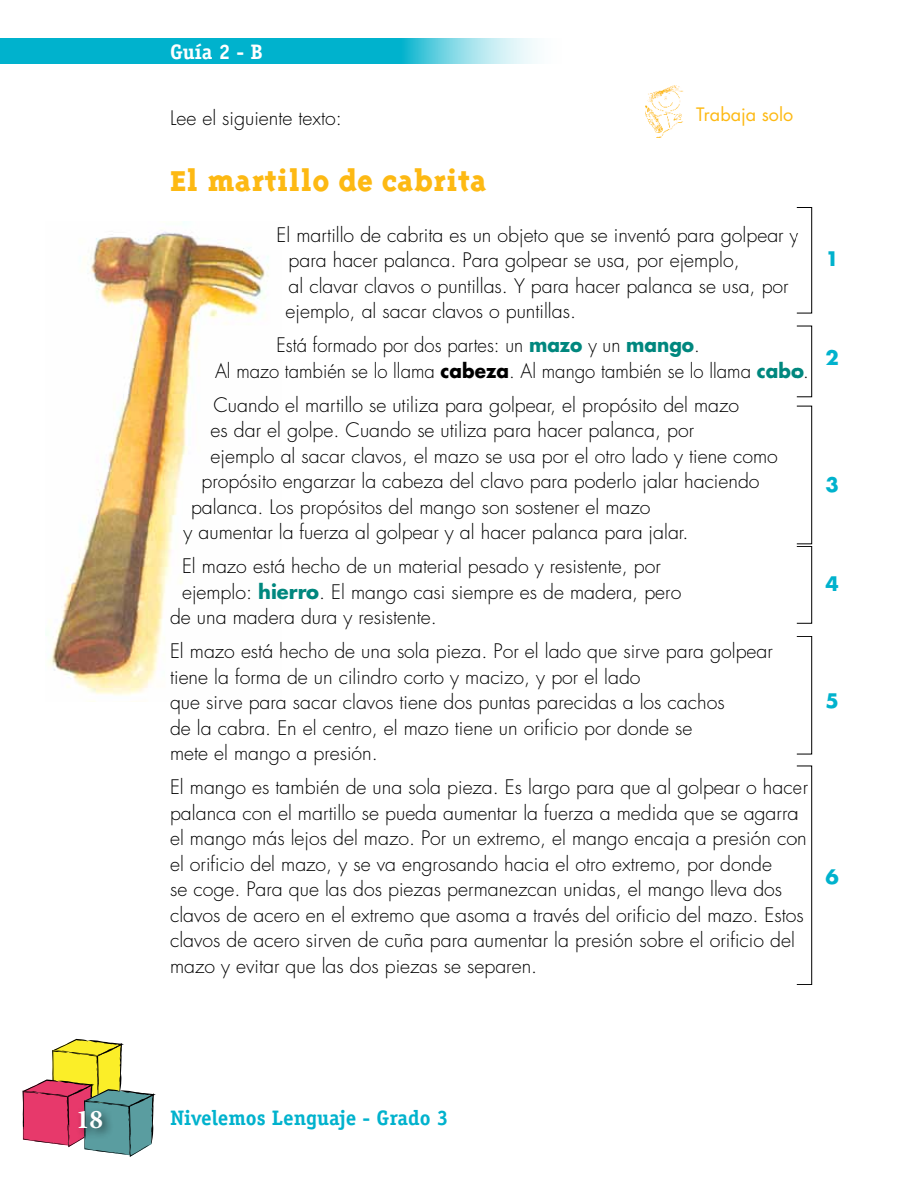
<style>
.page{position:relative;width:918px;height:1188px;background:#fff}
.page>*{position:absolute;margin:0;border:0;box-sizing:border-box;transform-origin:0 0}
.t1{font:800 33px "Triplex Serif";color:#fdb913}
.t2{font:700 27px "Minion Pro";color:#fff}
.t3{font:700 21px "Officina Serif Std";color:#00b2cd}
.t4{font:700 21px "Officina Serif Std";color:#fff}
.t5{font:300 19.5px/25.5px "Futura";color:#000}
.t6{font:300 19.5px/25.5px "Futura";color:#000;scale:.95 1}
.t7{font:700 19.5px "Futura";color:#00b2cd}
.t8{font:18px "Futura";color:#fdb913}
.s1{font-weight:700;color:#00877e}
.s2{font-weight:700}
</style>
<div class="page">
<svg style="left:0;top:38px;width:537px;height:26px;background:#25bdd4"></svg>
<img style="left:49px;top:221px;width:220px;height:474px">
<img style="left:646px;top:85px;width:37px;height:52px">
<div style="left:797px;top:207px;width:15px;height:106px;border:1px solid #000"></div>
<div style="left:797px;top:326px;width:15px;height:71px;border:1px solid #000"></div>
<div style="left:797px;top:406px;width:15px;height:138px;border:1px solid #000"></div>
<div style="left:797px;top:546px;width:15px;height:77px;border:1px solid #000"></div>
<div style="left:797px;top:636px;width:15px;height:118px;border:1px solid #000"></div>
<div style="left:797px;top:766px;width:15px;height:219px;border:1px solid #000"></div>
<svg style="left:23px;top:1039px;width:133px;height:118px"></svg>
<div style="left:76px;top:1107px;width:38px;height:33px;background:#000;opacity:.55"></div>
<p class="t4" style="left:170px;top:38px;width:94px">Guía 2 - B</p>
<p class="t8" style="left:696px;top:103px;width:99px">Trabaja solo</p>
<p class="t5" style="left:170px;top:106px;width:173px">Lee el siguiente texto:</p>
<h1 class="t1" style="left:170px;top:161px;width:318px">El martillo de cabrita</h1>
<p class="t5" style="left:286px;top:222px;width:515px;text-indent:-9px">El martillo de cabrita es un objeto que se inventó para golpear y para hacer palanca. Para golpear se usa, por ejemplo,<br>al clavar clavos o puntillas. Y para hacer palanca se usa, por ejemplo, al sacar clavos o puntillas.</p>
<p class="t6" style="left:215px;top:333px;width:627px;text-indent:62px">Está formado por dos partes: un <span class="s1">mazo</span> y un <span class="s1">mango</span>.<br>Al mazo también se lo llama <span class="s2">cabeza</span>. Al mango también se lo llama <span class="s1">cabo</span>.</p>
<p class="t5" style="left:214px;top:392px;width:527px">Cuando el martillo se utiliza para golpear, el propósito del mazo</p>
<p class="t5" style="left:211px;top:418px;width:485px">es dar el golpe. Cuando se utiliza para hacer palanca, por</p>
<p class="t5" style="left:211px;top:443px;width:569px">ejemplo al sacar clavos, el mazo se usa por el otro lado y tiene como</p>
<p class="t5" style="left:202px;top:469px;width:560px">propósito engarzar la cabeza del clavo para poderlo jalar haciendo</p>
<p class="t5" style="left:191px;top:494px;width:461px">palanca. Los propósitos del mango son sostener el mazo</p>
<p class="t5" style="left:184px;top:520px;width:506px">y aumentar la fuerza al golpear y al hacer palanca para jalar.</p>
<p class="t5" style="left:182px;top:554px;width:480px">El mazo está hecho de un material pesado y resistente, por</p>
<p class="t5" style="left:182px;top:579px;width:501px">ejemplo: <span class="s1">hierro</span>. El mango casi siempre es de madera, pero</p>
<p class="t5" style="left:170px;top:605px;width:268px">de una madera dura y resistente.</p>
<p class="t5" style="left:170px;top:639px;width:604px">El mazo está hecho de una sola pieza. Por el lado que sirve para golpear tiene la forma de un cilindro corto y macizo, y por el lado<br>que sirve para sacar clavos tiene dos puntas parecidas a los cachos<br>de la cabra. En el centro, el mazo tiene un orificio por donde se<br>mete el mango a presión.</p>
<p class="t5" style="left:170px;top:775px;width:640px">El mango es también de una sola pieza. Es largo para que al golpear o hacer palanca con el martillo se pueda aumentar la fuerza a medida que se agarra el mango más lejos del mazo. Por un extremo, el mango encaja a presión con el orificio del mazo, y se va engrosando hacia el otro extremo, por donde<br>se coge. Para que las dos piezas permanezcan unidas, el mango lleva dos clavos de acero en el extremo que asoma a través del orificio del mazo. Estos clavos de acero sirven de cuña para aumentar la presión sobre el orificio del mazo y evitar que las dos piezas se separen.</p>
<p class="t7" style="left:826px;top:246px;width:15px">1</p>
<p class="t7" style="left:826px;top:345px;width:15px">2</p>
<p class="t7" style="left:826px;top:472px;width:15px">3</p>
<p class="t7" style="left:826px;top:571px;width:15px">4</p>
<p class="t7" style="left:826px;top:688px;width:15px">5</p>
<p class="t7" style="left:826px;top:863px;width:15px">6</p>
<h2 class="t2" style="left:76px;top:1100px;width:29px">18</h2>
<p class="t3" style="left:170px;top:1105px;width:280px">Nivelemos Lenguaje - Grado 3</p>
</div>
